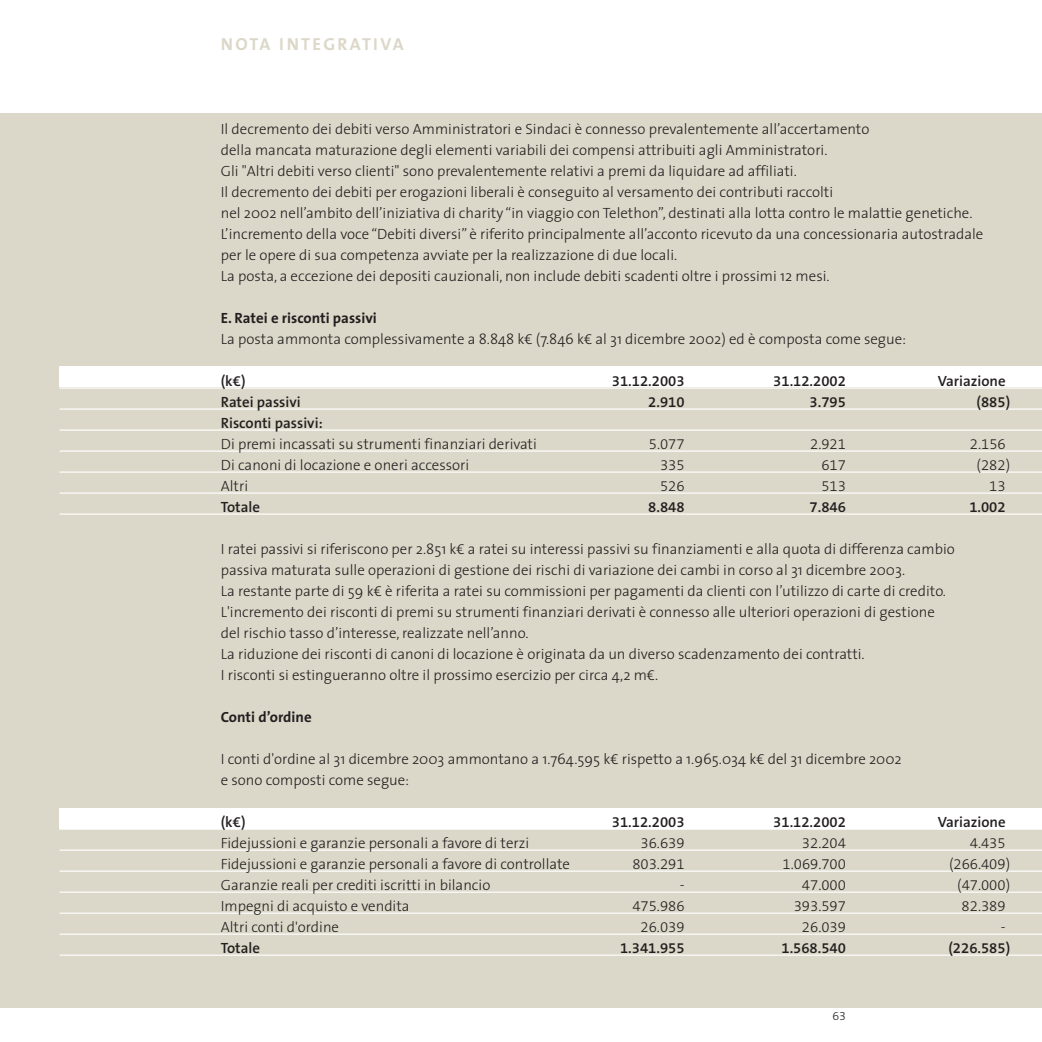
<style>
.page{position:relative;width:1042px;height:1042px;background:#fff}
.page>*{position:absolute;margin:0;border:0;box-sizing:border-box;transform-origin:0 0}
.t1{font:700 17.5px "The Sans B7";letter-spacing:.13em;color:#dcd8c9}
.t2{font:300 14.88px/21px "The Sans";color:#231f20}
.t3{font:300 14.88px "The Sans B3";color:#231f20}
.t4{font:600 14.88px "The Sans B6";color:#231f20}
.t5{font:700 14.88px "The Sans";color:#231f20}
.t6{font:300 12.25px "The Sans B3";color:#231f20}
.s1{font-weight:700}
.s2{font-family:"The Sans B3"}
</style>
<div class="page">
<div style="left:0;top:113px;width:1042px;height:894px;background:#dcd8c9"></div>
<hr style="left:60px;top:387px;width:982px;height:2px;background:#fff">
<hr style="left:60px;top:450px;width:982px;height:2px;background:#fff">
<hr style="left:60px;top:429px;width:982px;height:2px;background:#fff">
<hr style="left:60px;top:408px;width:982px;height:2px;background:#fff">
<hr style="left:60px;top:471px;width:982px;height:2px;background:#fff">
<hr style="left:60px;top:492px;width:982px;height:2px;background:#fff">
<hr style="left:60px;top:513px;width:982px;height:2px;background:#fff">
<div style="left:60px;top:366px;width:982px;height:21px;background:#fff"></div>
<hr style="left:60px;top:828px;width:982px;height:2px;background:#fff">
<hr style="left:60px;top:891px;width:982px;height:2px;background:#fff">
<hr style="left:60px;top:870px;width:982px;height:2px;background:#fff">
<hr style="left:60px;top:849px;width:982px;height:2px;background:#fff">
<hr style="left:60px;top:912px;width:982px;height:2px;background:#fff">
<hr style="left:60px;top:933px;width:982px;height:2px;background:#fff">
<hr style="left:60px;top:954px;width:982px;height:2px;background:#fff">
<div style="left:60px;top:807px;width:982px;height:21px;background:#fff"></div>
<p class="t1" style="left:221px;top:34px;width:184px">NOTA INTEGRATIVA</p>
<p class="t2" style="left:221px;top:120px;width:764px">Il decremento dei debiti verso Amministratori e Sindaci è connesso prevalentemente all’accertamento<br>della mancata maturazione degli elementi variabili dei compensi attribuiti agli Amministratori.<br>Gli "Altri debiti verso clienti" sono prevalentemente relativi a premi da liquidare ad affiliati.<br>Il decremento dei debiti per erogazioni liberali è conseguito al versamento dei contributi raccolti<br>nel 2002 nell’ambito dell’iniziativa di charity “in viaggio con Telethon”, destinati alla lotta contro le malattie genetiche.<br>L’incremento della voce “Debiti diversi” è riferito principalmente all’acconto ricevuto da una concessionaria autostradale per le opere di sua competenza avviate per la realizzazione di due locali.<br>La posta, a eccezione dei depositi cauzionali, non include debiti scadenti oltre i prossimi 12 mesi.</p>
<p class="t2" style="left:221px;top:309px;width:687px"><span class="s1">E. Ratei e risconti passivi<br></span>La posta ammonta complessivamente a 8.848 k<span class="s2">€</span> (7.846 k<span class="s2">€</span> al 31 dicembre 2002) ed è composta come segue:</p>
<p class="t4" style="left:221px;top:373px;width:26px">(k€)</p>
<p class="t4" style="left:612px;top:373px;width:74px">31.12.2003</p>
<p class="t4" style="left:773px;top:373px;width:74px">31.12.2002</p>
<p class="t4" style="left:937px;top:373px;width:69px">Variazione</p>
<p class="t4" style="left:221px;top:394px;width:81px">Ratei passivi</p>
<p class="t4" style="left:648px;top:394px;width:38px">2.910</p>
<p class="t4" style="left:809px;top:394px;width:38px">3.795</p>
<p class="t4" style="left:976px;top:394px;width:35px">(885)</p>
<p class="t4" style="left:221px;top:415px;width:104px">Risconti passivi:</p>
<p class="t3" style="left:221px;top:436px;width:318px">Di premi incassati su strumenti finanziari derivati</p>
<p class="t3" style="left:649px;top:436px;width:37px">5.077</p>
<p class="t3" style="left:810px;top:436px;width:37px">2.921</p>
<p class="t3" style="left:970px;top:436px;width:37px">2.156</p>
<p class="t3" style="left:221px;top:457px;width:250px">Di canoni di locazione e oneri accessori</p>
<p class="t3" style="left:660px;top:457px;width:26px">335</p>
<p class="t3" style="left:821px;top:457px;width:26px">617</p>
<p class="t3" style="left:976px;top:457px;width:35px">(282)</p>
<p class="t3" style="left:221px;top:478px;width:29px">Altri</p>
<p class="t3" style="left:660px;top:478px;width:26px">526</p>
<p class="t3" style="left:821px;top:478px;width:26px">513</p>
<p class="t3" style="left:989px;top:478px;width:18px">13</p>
<p class="t4" style="left:221px;top:499px;width:41px">Totale</p>
<p class="t4" style="left:648px;top:499px;width:38px">8.848</p>
<p class="t4" style="left:809px;top:499px;width:38px">7.846</p>
<p class="t4" style="left:969px;top:499px;width:38px">1.002</p>
<p class="t2" style="left:221px;top:540px;width:735px">I ratei passivi si riferiscono per 2.851 k<span class="s2">€</span> a ratei su interessi passivi su finanziamenti e alla quota di differenza cambio passiva maturata sulle operazioni di gestione dei rischi di variazione dei cambi in corso al 31 dicembre 2003.<br>La restante parte di 59 k<span class="s2">€</span> è riferita a ratei su commissioni per pagamenti da clienti con l’utilizzo di carte di credito.<br>L'incremento dei risconti di premi su strumenti finanziari derivati è connesso alle ulteriori operazioni di gestione del rischio tasso d’interesse, realizzate nell’anno.<br>La riduzione dei risconti di canoni di locazione è originata da un diverso scadenzamento dei contratti.<br>I risconti si estingueranno oltre il prossimo esercizio per circa 4,2 m<span class="s2">€</span>.</p>
<p class="t5" style="left:221px;top:711px;width:92px">Conti d’ordine</p>
<p class="t2" style="left:221px;top:750px;width:682px">I conti d'ordine al 31 dicembre 2003 ammontano a 1.764.595 k<span class="s2">€</span> rispetto a 1.965.034 k<span class="s2">€</span> del 31 dicembre 2002 e sono composti come segue:</p>
<p class="t4" style="left:221px;top:814px;width:26px">(k€)</p>
<p class="t4" style="left:612px;top:814px;width:74px">31.12.2003</p>
<p class="t4" style="left:773px;top:814px;width:74px">31.12.2002</p>
<p class="t4" style="left:937px;top:814px;width:69px">Variazione</p>
<p class="t3" style="left:221px;top:835px;width:310px">Fidejussioni e garanzie personali a favore di terzi</p>
<p class="t3" style="left:640px;top:835px;width:46px">36.639</p>
<p class="t3" style="left:802px;top:835px;width:46px">32.204</p>
<p class="t3" style="left:970px;top:835px;width:37px">4.435</p>
<p class="t3" style="left:221px;top:856px;width:351px">Fidejussioni e garanzie personali a favore di controllate</p>
<p class="t3" style="left:632px;top:856px;width:54px">803.291</p>
<p class="t3" style="left:782px;top:856px;width:65px">1.069.700</p>
<p class="t3" style="left:949px;top:856px;width:63px">(266.409)</p>
<p class="t3" style="left:221px;top:877px;width:271px">Garanzie reali per crediti iscritti in bilancio</p>
<p class="t3" style="left:680px;top:877px;width:6px">-</p>
<p class="t3" style="left:802px;top:877px;width:46px">47.000</p>
<p class="t3" style="left:957px;top:877px;width:54px">(47.000)</p>
<p class="t3" style="left:221px;top:898px;width:190px">Impegni di acquisto e vendita</p>
<p class="t3" style="left:632px;top:898px;width:54px">475.986</p>
<p class="t3" style="left:794px;top:898px;width:54px">393.597</p>
<p class="t3" style="left:961px;top:898px;width:46px">82.389</p>
<p class="t3" style="left:221px;top:919px;width:120px">Altri conti d'ordine</p>
<p class="t3" style="left:640px;top:919px;width:46px">26.039</p>
<p class="t3" style="left:802px;top:919px;width:46px">26.039</p>
<p class="t3" style="left:1001px;top:919px;width:6px">-</p>
<p class="t4" style="left:221px;top:940px;width:41px">Totale</p>
<p class="t4" style="left:620px;top:940px;width:66px">1.341.955</p>
<p class="t4" style="left:781px;top:940px;width:66px">1.568.540</p>
<p class="t4" style="left:948px;top:940px;width:63px">(226.585)</p>
<p class="t6" style="left:832px;top:1009px;width:15px">63</p>
</div>
